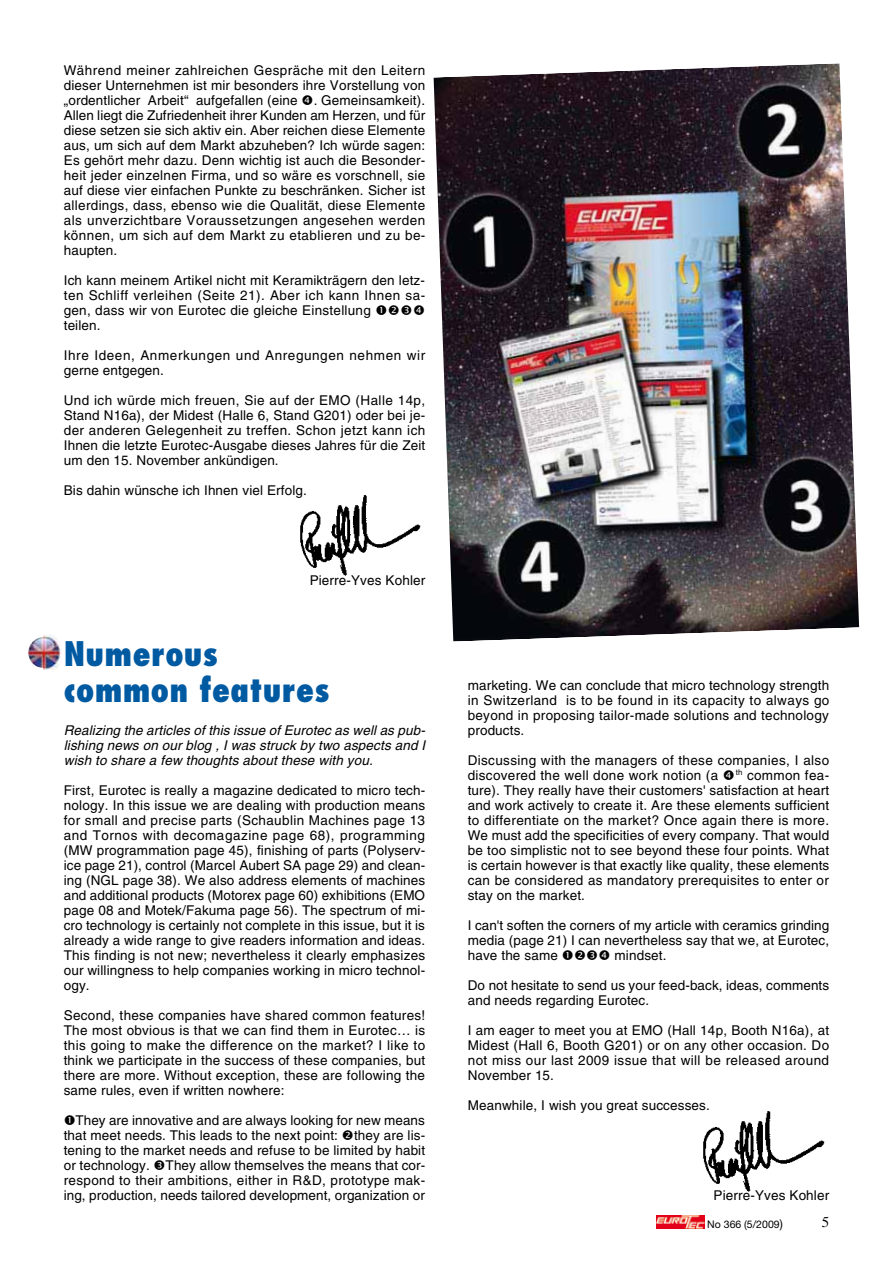
<style>
.page{position:relative;width:893px;height:1263px;background:#fff}
.page>*{position:absolute;margin:0;border:0;box-sizing:border-box;transform-origin:0 0}
.t1{font:800 condensed 33px/36px "Futura";letter-spacing:.01em;color:#005aa2}
.t2{font:13.5px/15px "Helvetica";letter-spacing:.01em;color:#000;text-align:justify}
.t3{font:italic 13.5px/15px "Helvetica";letter-spacing:.01em;color:#000;text-align:justify}
.t4{font:13.5px/15px "Helvetica";letter-spacing:.045em;color:#000}
.t5{font:10.5px "Helvetica Neue";color:#000}
.s1{font-size:12px}
</style>
<div class="page">
<svg style="left:656px;top:1215px;width:1px;height:13px"></svg>
<img style="left:657px;top:1215px;width:47px;height:13px">
<img style="left:28px;top:635px;width:33px;height:35px">
<img style="left:703px;top:1111px;width:122px;height:81px">
<img style="left:434px;top:63px;width:425px;height:579px">
<img style="left:300px;top:495px;width:121px;height:81px">
<p class="t2" style="left:64px;top:64px;width:363px">Während meiner zahlreichen Gespräche mit den Leitern dieser Unternehmen ist mir besonders ihre Vorstellung von „ordentlicher Arbeit“ aufgefallen (eine ➔. Gemeinsamkeit).<br>Allen liegt die Zufriedenheit ihrer Kunden am Herzen, und für diese setzen sie sich aktiv ein. Aber reichen diese Elemente aus, um sich auf dem Markt abzuheben? Ich würde sagen:<br>Es gehört mehr dazu. Denn wichtig ist auch die Besonder&shy;heit jeder einzelnen Firma, und so wäre es vorschnell, sie auf diese vier einfachen Punkte zu beschränken. Sicher ist allerdings, dass, ebenso wie die Qualität, diese Elemente als unverzichtbare Voraussetzungen angesehen werden können, um sich auf dem Markt zu etablieren und zu be&shy;haupten.</p>
<p class="t2" style="left:64px;top:274px;width:363px">Ich kann meinem Artikel nicht mit Keramikträgern den letz&shy;ten Schliff verleihen (Seite 21). Aber ich kann Ihnen sa&shy;gen, dass wir von Eurotec die gleiche Einstellung</p>
<p class="t2" style="left:64px;top:319px;width:38px">teilen.</p>
<p class="t4" style="left:64px;top:349px;width:363px">Ihre Ideen, Anmerkungen und Anregungen nehmen wir gerne entgegen.</p>
<p class="t2" style="left:64px;top:394px;width:363px">Und ich würde mich freuen, Sie auf der EMO (Halle 14p, Stand N16a), der Midest (Halle 6, Stand G201) oder bei je&shy;der anderen Gelegenheit zu treffen. Schon jetzt kann ich Ihnen die letzte Eurotec-Ausgabe dieses Jahres für die Zeit um den 15. November ankündigen.</p>
<p class="t2" style="left:64px;top:484px;width:245px">Bis dahin wünsche ich Ihnen viel Erfolg.</p>
<p class="t2" style="left:310px;top:574px;width:117px">Pierre-Yves Kohler</p>
<h1 class="t1" style="left:64px;top:639px;width:267px">Numerous common features</h1>
<p class="t3" style="left:64px;top:724px;width:363px">Realizing the articles of this issue of Eurotec as well as pub&shy;lishing news on our blog , I was struck by two aspects and I wish to share a few thoughts about these with you.</p>
<p class="t2" style="left:64px;top:784px;width:363px">First, Eurotec is really a magazine dedicated to micro tech&shy;nology. In this issue we are dealing with production means for small and precise parts (Schaublin Machines page 13 and Tornos with decomagazine page 68), programming (MW programmation page 45), finishing of parts (Polyserv&shy;ice page 21), control (Marcel Aubert SA page 29) and clean&shy;ing (NGL page 38). We also address elements of machines and additional products (Motorex page 60) exhibitions (EMO page 08 and Motek/Fakuma page 56). The spectrum of mi&shy;cro technology is certainly not complete in this issue, but it is already a wide range to give readers information and ideas.<br>This finding is not new; nevertheless it clearly emphasizes our willingness to help companies working in micro technol&shy;ogy.</p>
<p class="t2" style="left:64px;top:1009px;width:363px">Second, these companies have shared common features!<br>The most obvious is that we can find them in Eurotec… is this going to make the difference on the market? I like to think we participate in the success of these companies, but there are more. Without exception, these are following the same rules, even if written nowhere:</p>
<p class="t2" style="left:64px;top:1114px;width:363px;text-indent:12px">They are innovative and are always looking for new means that meet needs. This leads to the next point: they are lis&shy;tening to the market needs and refuse to be limited by habit or technology. They allow themselves the means that cor&shy;respond to their ambitions, either in R&amp;D, prototype mak&shy;ing, production, needs tailored development, organization or</p>
<p class="t2" style="left:468px;top:679px;width:363px">marketing. We can conclude that micro technology strength in Switzerland is to be found in its capacity to always go beyond in proposing tailor-made solutions and technology products.</p>
<p class="t2" style="left:468px;top:754px;width:363px">Discussing with the managers of these companies, I also discovered the well done work notion (a ➔<sup>th</sup> common fea&shy;ture). They really have their customers' satisfaction at heart and work actively to create it. Are these elements sufficient to differentiate on the market? Once again there is more.<br>We must add the specificities of every company. That would be too simplistic not to see beyond these four points. What is certain however is that exactly like quality, these elements can be considered as mandatory prerequisites to enter or stay on the market.</p>
<p class="t2" style="left:468px;top:919px;width:363px">I can't soften the corners of my article with ceramics grinding media (page 21) I can nevertheless say that we, at Eurotec, have the same</p>
<p class="t2" style="left:598px;top:949px;width:70px">➔ mindset.</p>
<p class="t2" style="left:468px;top:979px;width:363px">Do not hesitate to send us your feed-back, ideas, comments and needs regarding Eurotec.</p>
<p class="t2" style="left:468px;top:1024px;width:363px">I am eager to meet you at EMO (Hall 14p, Booth N16a), at Midest (Hall 6, Booth G201) or on any other occasion. Do not miss our last 2009 issue that will be released around November 15.</p>
<p class="t2" style="left:468px;top:1099px;width:244px">Meanwhile, I wish you great successes.</p>
<p class="t2" style="left:714px;top:1189px;width:117px">Pierre-Yves Kohler</p>
<p class="t5" style="left:707px;top:1220px;width:77px">No 366 (5/2009<span class="s1">)</span></p>
</div>
